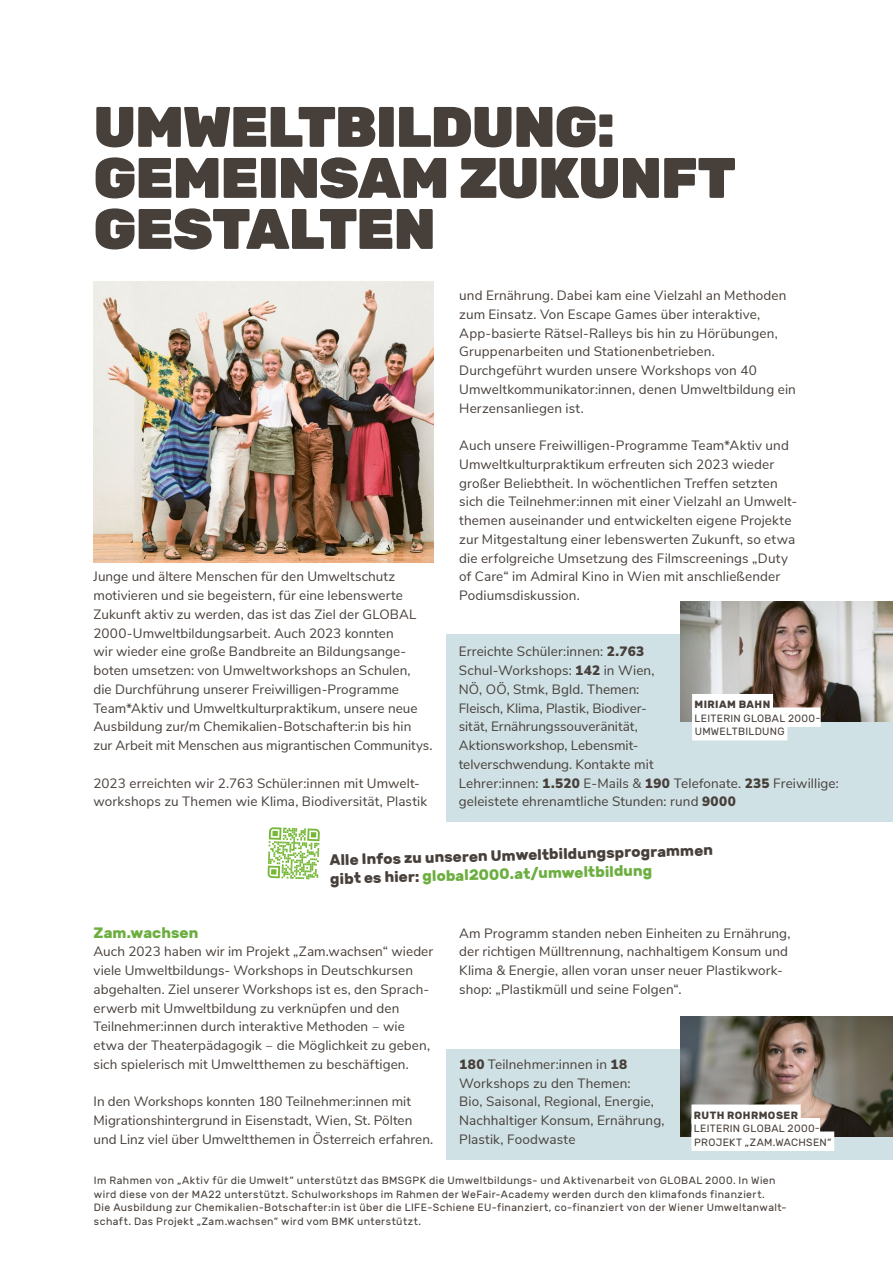
<style>
.page{position:relative;width:893px;height:1263px;background:#fff}
.page>*{position:absolute;margin:0;border:0;box-sizing:border-box;transform-origin:0 0}
.t1{font:900 57px/51px "Rubik";letter-spacing:-.015em;color:#473f3a}
.t2{font:700 15px/18.8px "Rubik";color:#473f3a}
.t3{font:700 15px "Rubik";letter-spacing:.005em;color:#6cae40}
.t4{font:13.5px/18.8px "Nunito Sans";letter-spacing:.005em;color:#473f3a}
.t5{font:10.5px/13.5px "Rubik";letter-spacing:.04em;color:#473f3a}
.t6{font:700 10.5px "Rubik";letter-spacing:.04em;color:#473f3a}
.s1{font-weight:900}
.s2{color:#6cae40}
</style>
<div class="page">
<img style="left:94px;top:281px;width:340px;height:281px">
<div style="left:446px;top:634px;width:447px;height:188px;background:#cfe1e4"></div>
<img style="left:681px;top:602px;width:212px;height:119px">
<div style="left:692px;top:694px;width:81px;height:19px;background:#fff"></div>
<div style="left:692px;top:707px;width:129px;height:20px;background:#fff"></div>
<div style="left:692px;top:721px;width:95px;height:19px;background:#fff"></div>
<div style="left:446px;top:1049px;width:447px;height:110px;background:#cfe1e4"></div>
<img style="left:681px;top:1017px;width:212px;height:119px">
<div style="left:691px;top:1104px;width:110px;height:20px;background:#fff"></div>
<div style="left:691px;top:1118px;width:129px;height:19px;background:#fff"></div>
<div style="left:691px;top:1131px;width:143px;height:20px;background:#fff"></div>
<svg style="left:267px;top:827px;width:53px;height:53px"></svg>
<h1 class="t1" style="left:94px;top:103px;width:644px">UMWELTBILDUNG:<br>GEMEINSAM ZUKUNFT<br>GESTALTEN</h1>
<p class="t4" style="left:94px;top:566px;width:341px">Junge und ältere Menschen für den Umweltschutz motivieren und sie begeistern, für eine lebenswerte Zukunft aktiv zu werden, das ist das Ziel der GLOBAL 2000-Umweltbildungsarbeit. Auch 2023 konnten<br>wir wieder eine große Bandbreite an Bildungsange&shy;boten umsetzen: von Umweltworkshops an Schulen,<br>die Durchführung unserer Freiwilligen-Programme Team*Aktiv und Umweltkulturpraktikum, unsere neue Ausbildung zur/m Chemikalien-Botschafter:in bis hin zur Arbeit mit Menschen aus migrantischen Communitys.</p>
<p class="t4" style="left:94px;top:773px;width:335px">2023 erreichten wir 2.763 Schüler:innen mit Umwelt&shy;workshops zu Themen wie Klima, Biodiversität, Plastik</p>
<p class="t4" style="left:459px;top:285px;width:338px">und Ernährung. Dabei kam eine Vielzahl an Methoden zum Einsatz. Von Escape Games über interaktive, App-basierte Rätsel-Ralleys bis hin zu Hörübungen, Gruppenarbeiten und Stationenbetrieben.<br>Durchgeführt wurden unsere Workshops von 40<br>Umweltkommunikator:innen, denen Umweltbildung ein Herzensanliegen ist.</p>
<p class="t4" style="left:459px;top:435px;width:339px">Auch unsere Freiwilligen-Programme Team*Aktiv und Umweltkulturpraktikum erfreuten sich 2023 wieder großer Beliebtheit. In wöchentlichen Treffen setzten sich die Teilnehmer:innen mit einer Vielzahl an Umwelt&shy;themen auseinander und entwickelten eigene Projekte zur Mitgestaltung einer lebenswerten Zukunft, so etwa die erfolgreiche Umsetzung des Filmscreenings „Duty of Care“ im Admiral Kino in Wien mit anschließender Podiumsdiskussion.</p>
<p class="t4" style="left:459px;top:641px;width:382px">Erreichte Schüler:innen: <span class="s1">2.763<br></span>Schul-Workshops: <span class="s1">142</span> in Wien,<br>NÖ, OÖ, Stmk, Bgld. Themen:<br>Fleisch, Klima, Plastik, Biodiver-<br>sität, Ernährungssouveränität,<br>Aktionsworkshop, Lebensmit-<br>telverschwendung. Kontakte mit<br>Lehrer:innen: <span class="s1">1.520</span> E-Mails &amp; <span class="s1">190</span> Telefonate. <span class="s1">235</span> Freiwillige: geleistete ehrenamtliche Stunden: rund <span class="s1">9000</span></p>
<p class="t6" style="left:694px;top:698px;width:77px">MIRIAM BAHN</p>
<p class="t5" style="left:694px;top:712px;width:128px">LEITERIN GLOBAL 2000-<br>UMWELTBILDUNG</p>
<p class="t2" style="left:329px;top:853px;width:385px;rotate:-2deg">Alle Infos zu unseren Umweltbildungsprogrammen gibt es hier: <span class="s2">global2000.at/umweltbildung</span></p>
<p class="t3" style="left:94px;top:923px;width:106px">Zam.wachsen</p>
<p class="t4" style="left:94px;top:941px;width:341px">Auch 2023 haben wir im Projekt „Zam.wachsen“ wieder viele Umweltbildungs- Workshops in Deutschkursen abgehalten. Ziel unserer Workshops ist es, den Sprach&shy;erwerb mit Umweltbildung zu verknüpfen und den Teilnehmer:innen durch interaktive Methoden ‒ wie etwa der Theaterpädagogik ‒ die Möglichkeit zu geben, sich spielerisch mit Umweltthemen zu beschäftigen.</p>
<p class="t4" style="left:94px;top:1091px;width:341px">In den Workshops konnten 180 Teilnehmer:innen mit<br>Migrationshintergrund in Eisenstadt, Wien, St. Pölten und Linz viel über Umweltthemen in Österreich erfahren.</p>
<p class="t4" style="left:459px;top:923px;width:333px">Am Programm standen neben Einheiten zu Ernährung, der richtigen Mülltrennung, nachhaltigem Konsum und Klima &amp; Energie, allen voran unser neuer Plastikwork&shy;shop: „Plastikmüll und seine Folgen“.</p>
<p class="t4" style="left:459px;top:1054px;width:207px"><span class="s1">180</span> Teilnehmer:innen in <span class="s1">18<br></span>Workshops zu den Themen:<br>Bio, Saisonal, Regional, Energie,<br>Nachhaltiger Konsum, Ernährung,<br>Plastik, Foodwaste</p>
<p class="t6" style="left:694px;top:1109px;width:106px">RUTH ROHRMOSER</p>
<p class="t5" style="left:694px;top:1122px;width:139px">LEITERIN GLOBAL 2000-<br>PROJEKT „ZAM.WACHSEN“</p>
<p class="t5" style="left:94px;top:1174px;width:694px">Im Rahmen von „Aktiv für die Umwelt“ unterstützt das BMSGPK die Umweltbildungs- und Aktivenarbeit von GLOBAL 2000. In Wien wird diese von der MA22 unterstützt. Schulworkshops im Rahmen der WeFair-Academy werden durch den klimafonds finanziert.<br>Die Ausbildung zur Chemikalien-Botschafter:in ist über die LIFE-Schiene EU-finanziert, co-finanziert von der Wiener Umweltanwalt&shy;schaft. Das Projekt „Zam.wachsen“ wird vom BMK unterstützt.</p>
</div>
